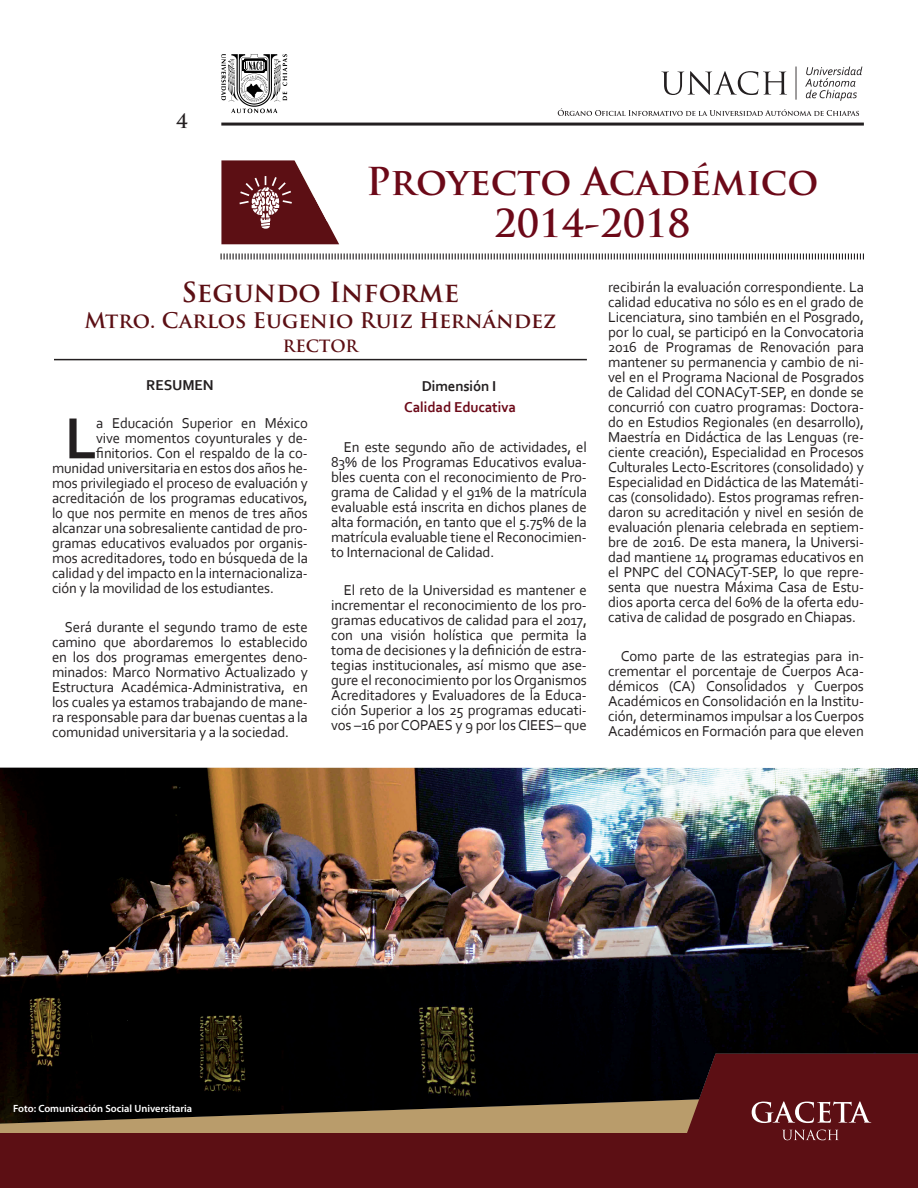
<style>
.page{position:relative;width:918px;height:1188px;background:#fff}
.page>*{position:absolute;margin:0;border:0;box-sizing:border-box;transform-origin:0 0}
.t1{font:700 60.9px "Corbel";color:#231f20}
.t2{font:700 37.5px/41.7px "Trajan Pro";color:#6c0918;text-align:center}
.t3{font:700 27px "Trajan Pro";color:#5c0f14}
.t4{font:700 21px "Trajan Pro";color:#5c0f14}
.t5{font:700 19.5px "Trajan Pro";color:#231f20}
.t6{font:700 16.5px "Trajan Pro";letter-spacing:-.005em;color:#5c0f14}
.t7{font:15px/15px "Corbel";letter-spacing:-.01em;color:#231f20;text-align:justify}
.t8{font:700 15px "Corbel";letter-spacing:-.01em;color:#231f20}
.t9{font:700 15px "Corbel";letter-spacing:-.01em;color:#6c0918}
.t10{font:600 10.5px "Myriad Pro";color:#fff}
</style>
<div class="page">
<svg style="left:0;top:1124px;width:667px;height:10px;background:#af8d62"></svg>
<div style="left:0;top:1134px;width:918px;height:54px;background:#5c0f14"></div>
<svg style="left:220px;top:253px;width:644px;height:7px"></svg>
<svg style="left:221px;top:160px;width:118px;height:84px"></svg>
<hr style="left:221px;top:123px;width:643px;height:3px;background:#231f20">
<svg style="left:661px;top:71px;width:126px;height:24px"></svg>
<svg style="left:805px;top:67px;width:57px;height:34px"></svg>
<hr style="left:796px;top:66px;width:1px;height:34px;background:#231f20">
<svg style="left:221px;top:54px;width:66px;height:59px"></svg>
<svg style="left:558px;top:108px;width:301px;height:8px"></svg>
<img style="left:0;top:768px;width:918px;height:356px">
<hr style="left:54px;top:359px;width:533px;height:1px;background:#231f20">
<svg style="left:667px;top:1054px;width:251px;height:87px;background:#5e1c1f"></svg>
<h3 class="t5" style="left:176px;top:109px;width:13px">4</h3>
<h2 class="t2" style="left:366px;top:161px;width:454px">Proyecto Académico<br>2014-2018</h2>
<h3 class="t3" style="left:182px;top:276px;width:279px">Segundo Informe</h3>
<h3 class="t4" style="left:85px;top:307px;width:473px">Mtro. Carlos Eugenio Ruiz Hernández</h3>
<p class="t6" style="left:283px;top:336px;width:77px">RECTOR</p>
<p class="t8" style="left:146px;top:376px;width:69px">RESUMEN</p>
<h1 class="t1" style="left:65px;top:400px;width:34px">L</h1>
<p class="t7" style="left:96px;top:415px;width:213px">a Educación Superior en México</p>
<p class="t8" style="left:422px;top:377px;width:76px">Dimensión I</p>
<p class="t9" style="left:404px;top:397px;width:113px">Calidad Educativa</p>
<p class="t7" style="left:331px;top:439px;width:257px;text-indent:13px">En este segundo año de actividades, el 83% de los Programas Educativos evalua&shy;bles cuenta con el reconocimiento de Pro&shy;grama de Calidad y el 91% de la matrícula evaluable está inscrita en dichos planes de alta formación, en tanto que el 5.75% de la matrícula evaluable tiene el Reconocimien&shy;to Internacional de Calidad.</p>
<p class="t7" style="left:331px;top:582px;width:257px;text-indent:13px">El reto de la Universidad es mantener e incrementar el reconocimiento de los pro&shy;gramas educativos de calidad para el 2017, con una visión holística que permita la toma de decisiones y la definición de estra&shy;tegias institucionales, así mismo que ase&shy;gure el reconocimiento por los Organismos Acreditadores y Evaluadores de la Educa&shy;ción Superior a los 25 programas educati&shy;vos –16 por COPAES y 9 por los CIEES– que</p>
<p class="t7" style="left:96px;top:430px;width:213px">vive momentos coyunturales y de-</p>
<p class="t7" style="left:96px;top:445px;width:213px">finitorios. Con el respaldo de la co-</p>
<p class="t7" style="left:52px;top:460px;width:257px">munidad universitaria en estos dos años he-</p>
<p class="t7" style="left:52px;top:475px;width:257px">mos privilegiado el proceso de evaluación y</p>
<p class="t7" style="left:52px;top:490px;width:257px">acreditación de los programas educativos,</p>
<p class="t7" style="left:52px;top:505px;width:257px">lo que nos permite en menos de tres años</p>
<p class="t7" style="left:52px;top:520px;width:257px">alcanzar una sobresaliente cantidad de pro-</p>
<p class="t7" style="left:52px;top:535px;width:257px">gramas educativos evaluados por organis-</p>
<p class="t7" style="left:52px;top:550px;width:257px">mos acreditadores, todo en búsqueda de la</p>
<p class="t7" style="left:52px;top:565px;width:257px">calidad y del impacto en la internacionaliza-</p>
<p class="t7" style="left:52px;top:580px;width:223px">ción y la movilidad de los estudiantes.</p>
<p class="t7" style="left:52px;top:619px;width:257px;text-indent:13px">Será durante el segundo tramo de este camino que abordaremos lo establecido en los dos programas emergentes deno&shy;minados: Marco Normativo Actualizado y Estructura Académica-Administrativa, en los cuales ya estamos trabajando de mane&shy;ra responsable para dar buenas cuentas a la comunidad universitaria y a la sociedad.</p>
<p class="t7" style="left:608px;top:280px;width:257px">recibirán la evaluación correspondiente. La calidad educativa no sólo es en el grado de Licenciatura, sino también en el Posgrado, por lo cual, se participó en la Convocatoria 2016 de Programas de Renovación para mantener su permanencia y cambio de ni&shy;vel en el Programa Nacional de Posgrados de Calidad del CONACyT-SEP, en donde se concurrió con cuatro programas: Doctora&shy;do en Estudios Regionales (en desarrollo), Maestría en Didáctica de las Lenguas (re&shy;ciente creación), Especialidad en Procesos Culturales Lecto-Escritores (consolidado) y Especialidad en Didáctica de las Matemáti&shy;cas (consolidado). Estos programas refren&shy;daron su acreditación y nivel en sesión de evaluación plenaria celebrada en septiem&shy;bre de 2016. De esta manera, la Universi&shy;dad mantiene 14 programas educativos en el PNPC del CONACyT-SEP, lo que repre&shy;senta que nuestra Máxima Casa de Estu&shy;dios aporta cerca del 60% de la oferta edu&shy;cativa de calidad de posgrado en Chiapas.</p>
<p class="t7" style="left:608px;top:648px;width:257px;text-indent:13px">Como parte de las estrategias para in&shy;crementar el porcentaje de Cuerpos Aca&shy;démicos (CA) Consolidados y Cuerpos Académicos en Consolidación en la Institu&shy;ción, determinamos impulsar a los Cuerpos Académicos en Formación para que eleven</p>
<p class="t10" style="left:13px;top:1102px;width:181px">Foto: Comunicación Social Universitaria</p>
</div>
